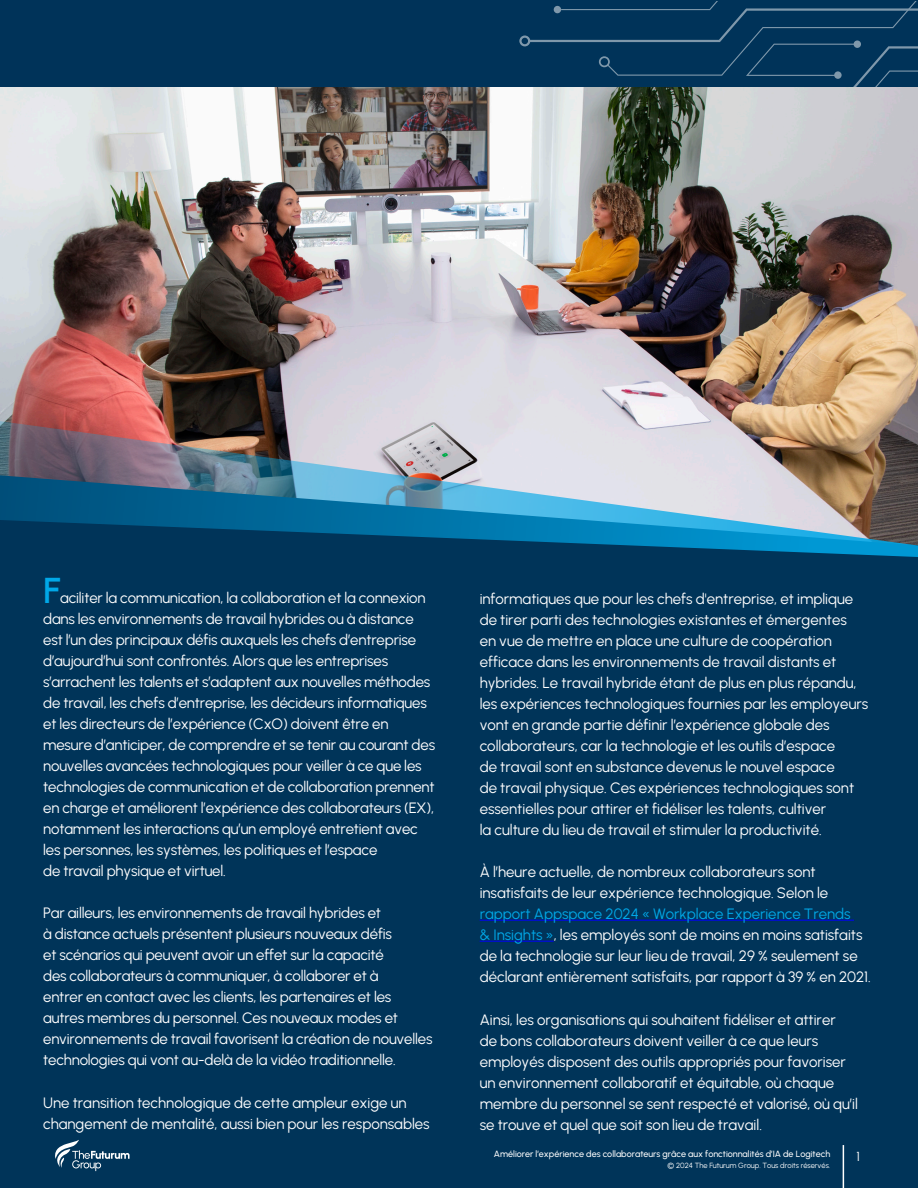
<style>
.page{position:relative;width:918px;height:1188px;background:#fff}
.page>*{position:absolute;margin:0;border:0;box-sizing:border-box;transform-origin:0 0}
.footnote{font:36px "Urbanist";color:#00a8e8}
.footnote-2{font:15px/21px "Urbanist";color:#fff}
.t1{font:13.05px "Urbanist";color:#fff}
.t2{font:9px "Urbanist";color:#fff}
.t3{font:7.5px "Urbanist";color:#fff}
.s1{color:#00a8e8}
</style>
<div class="page">
<div style="left:0;top:2px;width:918px;height:1186px;background:#003459"></div>
<img style="left:0;top:87px;width:918px;height:334px">
<img style="left:0;top:421px;width:918px;height:136px">
<div style="left:0;top:0;width:918px;height:87px;background:#003359"></div>
<svg style="left:519px;top:2px;width:399px;height:85px"></svg>
<svg style="left:55px;top:1140px;width:75px;height:31px"></svg>
<hr style="left:843px;top:1145px;width:1px;height:43px;background:#fff">
<hr style="left:480px;top:920px;width:374px;height:1px;background:#00f">
<hr style="left:480px;top:941px;width:74px;height:1px;background:#00f">
<p class="footnote" style="left:43px;top:567px;width:19px">F</p>
<p class="footnote-2" style="left:43px;top:587px;width:393px;text-indent:17px">aciliter la communication, la collaboration et la connexion dans les environnements de travail hybrides ou à distance est l’un des principaux défis auxquels les chefs d’entreprise d’aujourd’hui sont confrontés. Alors que les entreprises s’arrachent les talents et s’adaptent aux nouvelles méthodes de travail, les chefs d’entreprise, les décideurs informatiques et les directeurs de l’expérience (CxO) doivent être en mesure d’anticiper, de comprendre et se tenir au courant des nouvelles avancées technologiques pour veiller à ce que les technologies de communication et de collaboration prennent en charge et améliorent l’expérience des collaborateurs (EX), notamment les interactions qu’un employé entretient avec les personnes, les systèmes, les politiques et l’espace<br>de travail physique et virtuel.</p>
<p class="footnote-2" style="left:43px;top:902px;width:391px">Par ailleurs, les environnements de travail hybrides et<br>à distance actuels présentent plusieurs nouveaux défis<br>et scénarios qui peuvent avoir un effet sur la capacité<br>des collaborateurs à communiquer, à collaborer et à<br>entrer en contact avec les clients, les partenaires et les autres membres du personnel. Ces nouveaux modes et environnements de travail favorisent la création de nouvelles technologies qui vont au-delà de la vidéo traditionnelle.</p>
<p class="footnote-2" style="left:43px;top:1091px;width:388px">Une transition technologique de cette ampleur exige un changement de mentalité, aussi bien pour les responsables</p>
<p class="footnote-2" style="left:480px;top:588px;width:390px">informatiques que pour les chefs d'entreprise, et implique de tirer parti des technologies existantes et émergentes<br>en vue de mettre en place une culture de coopération efficace dans les environnements de travail distants et hybrides. Le travail hybride étant de plus en plus répandu, les expériences technologiques fournies par les employeurs vont en grande partie définir l’expérience globale des collaborateurs, car la technologie et les outils d’espace<br>de travail sont en substance devenus le nouvel espace<br>de travail physique. Ces expériences technologiques sont essentielles pour attirer et fidéliser les talents, cultiver<br>la culture du lieu de travail et stimuler la productivité.</p>
<p class="footnote-2" style="left:480px;top:861px;width:393px">À l’heure actuelle, de nombreux collaborateurs sont insatisfaits de leur expérience technologique. Selon le <span class="s1">rapport Appspace 2024 « Workplace Experience Trends<br>&amp; Insights »</span>, les employés sont de moins en moins satisfaits de la technologie sur leur lieu de travail, 29 % seulement se déclarant entièrement satisfaits, par rapport à 39 % en 2021.</p>
<p class="footnote-2" style="left:480px;top:1009px;width:380px">Ainsi, les organisations qui souhaitent fidéliser et attirer<br>de bons collaborateurs doivent veiller à ce que leurs employés disposent des outils appropriés pour favoriser un environnement collaboratif et équitable, où chaque membre du personnel se sent respecté et valorisé, où qu’il se trouve et quel que soit son lieu de travail.</p>
<p class="t2" style="left:494px;top:1148px;width:338px">Améliorer l’expérience des collaborateurs grâce aux fonctionnalités d’IA de Logitech</p>
<p class="t1" style="left:856px;top:1148px;width:5px">1</p>
<p class="t3" style="left:668px;top:1160px;width:164px">© 2024 The Futurum Group. Tous droits réservés.</p>
</div>
